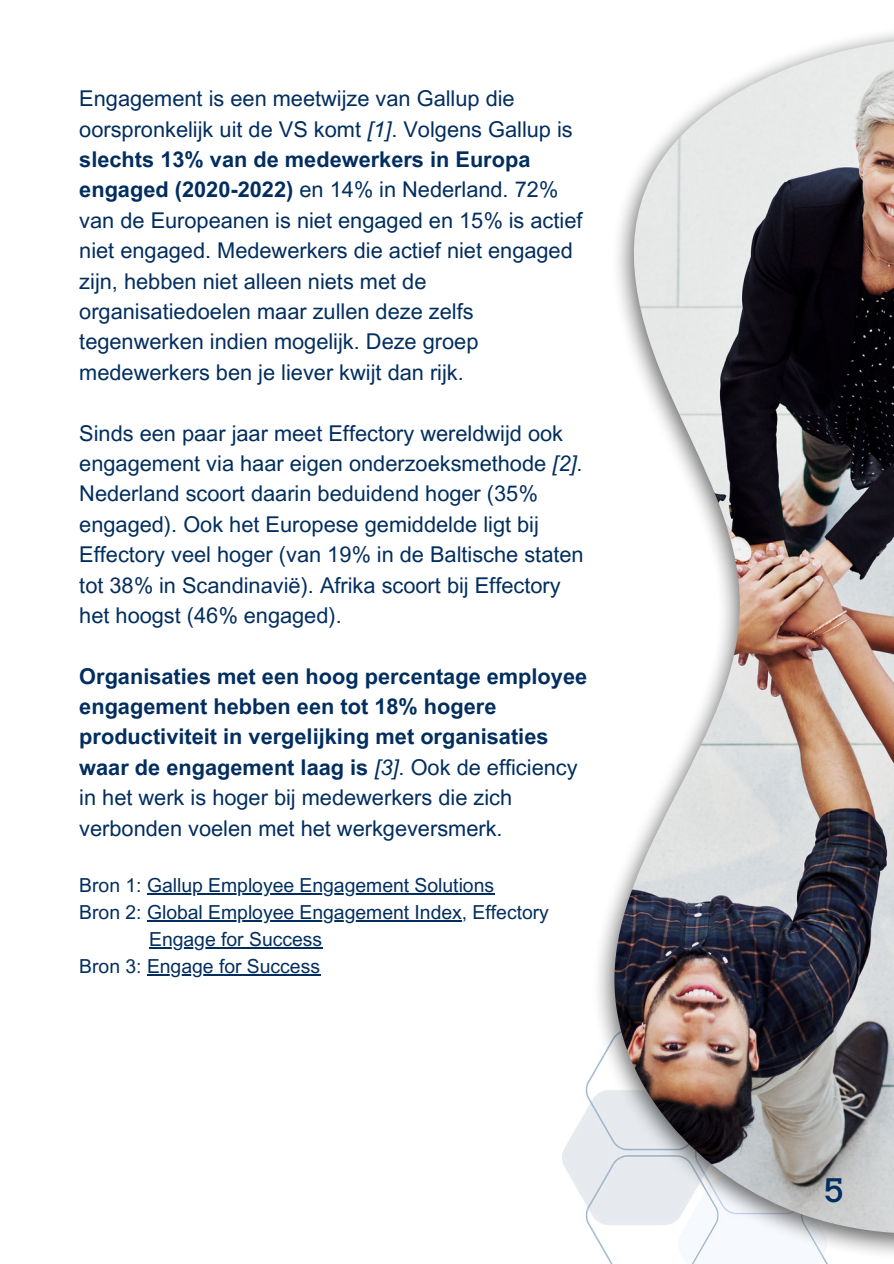
<style>
.page{position:relative;width:894px;height:1264px;background:#fff}
.page>*{position:absolute;margin:0;border:0;box-sizing:border-box;transform-origin:0 0}
.t1{font:33.75px "Calvert MT Std";color:#022e5f}
.t2{font:21.75px/30.3px "Arial MT Pro";color:#022e5f}
.t3{font:700 21.75px/30.3px "Arial MT Pro";color:#022e5f}
.t4{font:19.35px "Arial MT Pro";color:#022e5f}
.s1{font-style:italic}
.s2{font-weight:700}
.s3{font-weight:400;font-style:italic}
.s4{font-weight:400}
</style>
<div class="page">
<img style="left:562px;top:1076px;width:266px;height:187px">
<img style="left:591px;top:33px;width:302px;height:1228px">
<img style="left:612px;top:37px;width:281px;height:1197px">
<hr style="left:147px;top:893px;width:347px;height:1px;background:#022e5f">
<hr style="left:147px;top:920px;width:315px;height:1px;background:#022e5f">
<hr style="left:149px;top:947px;width:173px;height:1px;background:#022e5f">
<hr style="left:147px;top:974px;width:173px;height:1px;background:#022e5f">
<p class="t2" style="left:79px;top:85px;width:504px">Engagement is een meetwijze van Gallup die oorspronkelijk uit de VS komt <span class="s1">[1]</span>. Volgens Gallup is <span class="s2">slechts 13% van de medewerkers in Europa engaged (2020-2022)</span> en 14% in Nederland. 72% van de Europeanen is niet engaged en 15% is actief niet engaged. Medewerkers die actief niet engaged zijn, hebben niet alleen niets met de organisatiedoelen maar zullen deze zelfs tegenwerken indien mogelijk. Deze groep medewerkers ben je liever kwijt dan rijk.</p>
<p class="t2" style="left:79px;top:419px;width:505px">Sinds een paar jaar meet Effectory wereldwijd ook engagement via haar eigen onderzoeksmethode <span class="s1">[2]</span>.<br>Nederland scoort daarin beduidend hoger (35% engaged). Ook het Europese gemiddelde ligt bij Effectory veel hoger (van 19% in de Baltische staten tot 38% in Scandinavië). Afrika scoort bij Effectory het hoogst (46% engaged).</p>
<p class="t3" style="left:79px;top:661px;width:509px">Organisaties met een hoog percentage employee engagement hebben een tot 18% hogere productiviteit in vergelijking met organisaties waar de engagement laag is <span class="s3">[3]</span><span class="s4">. Ook de efficiency in het werk is hoger bij medewerkers die zich verbonden voelen met het werkgeversmerk.</span></p>
<p class="t4" style="left:79px;top:874px;width:416px">Bron 1: Gallup Employee Engagement Solutions</p>
<p class="t4" style="left:79px;top:901px;width:471px">Bron 2: Global Employee Engagement Index, Effectory</p>
<p class="t4" style="left:149px;top:928px;width:174px">Engage for Success</p>
<p class="t4" style="left:79px;top:955px;width:242px">Bron 3: Engage for Success</p>
<h1 class="t1" style="left:823px;top:1170px;width:22px">5</h1>
</div>
